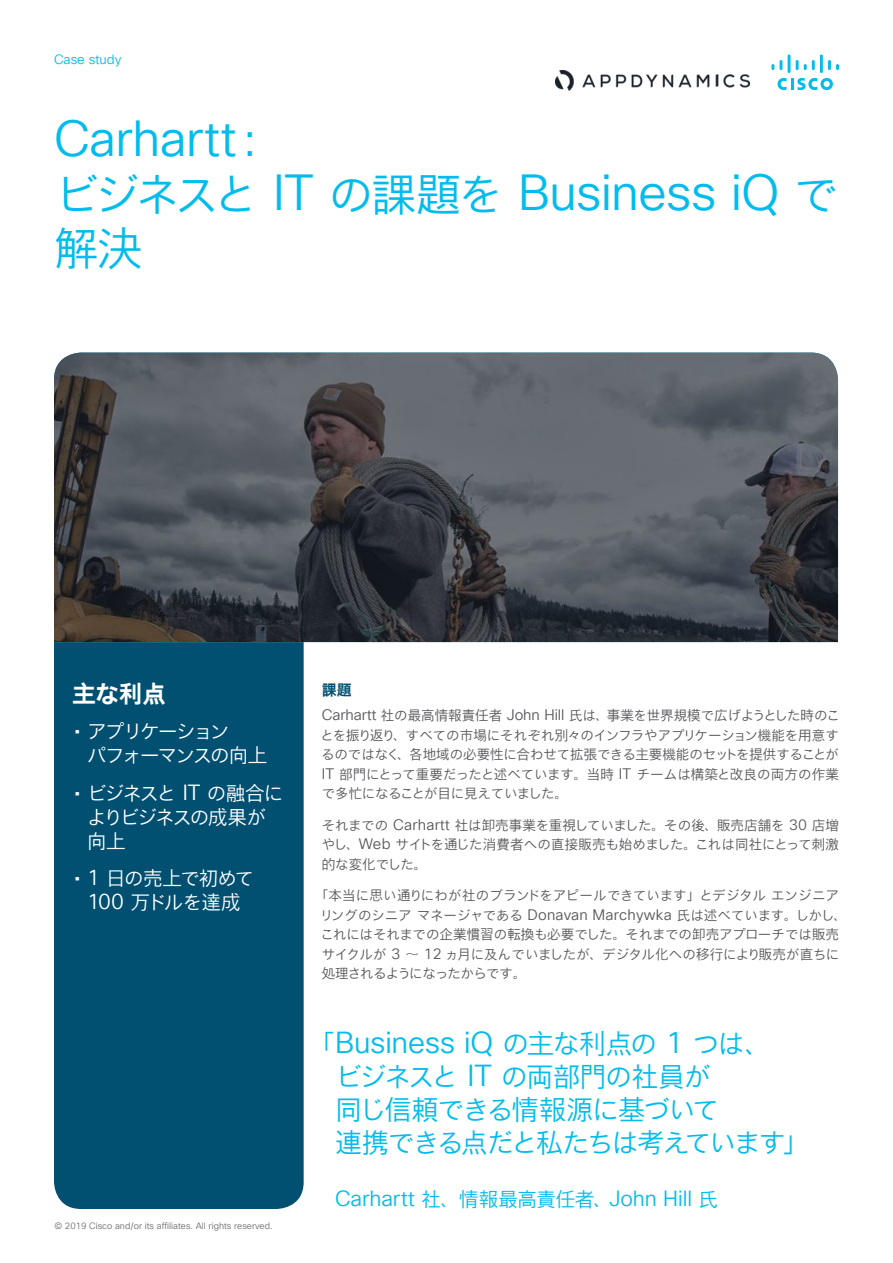
<style>
.page{position:relative;width:893px;height:1263px;background:#fff}
.page>*{position:absolute;margin:0;border:0;box-sizing:border-box;transform-origin:0 0}
.Title_Headline{font:49.5px/54px "Cisco Sans TT Light";letter-spacing:-.01em;color:#01bcec}
.Title_Headline-2{font:45px "Cisco Sans JPN Light";color:#01bcec}
.Pull_Quote_Body_colo{font:29.7px "Cisco Sans TT Light";letter-spacing:-.005em;color:#01bcec}
.Pull_Quote_Body_colo-2{font:27px/33px "Cisco Sans JPN Light";letter-spacing:-.065em;color:#01bcec}
.Sidebar_Heading_2nd{font:24px "Cisco Sans JPN Bold";color:#fff}
.Pull_Quote_Author_Na{font:21.45px "Cisco Sans TT Light";letter-spacing:-.005em;color:#01bcec}
.t1{font:19.5px/24px "Cisco Sans JPN Light";letter-spacing:-.085em;color:#fff}
.t2{font:19.5px/24px "Cisco Sans JPN Light";letter-spacing:-.05em;color:#fff;text-align:center}
.Subhead3_Indigo{font:15px "Cisco Sans JPN Bold";color:#015072}
.Body{font:13.5px/19.5px "Cisco Sans JPN Light";letter-spacing:-.005em;color:#57585a;text-align:justify}
.t3{font:13.2px "Cisco Sans TT Light";color:#01bcec}
.t4{font:9px "Cisco Sans TT Light";color:#6c6d70}
.s1{font-family:"Cisco Sans JPN Light";font-size:45px}
.s2{font-family:"Cisco Sans TT"}
.s3{font-family:"Cisco Sans TT Light";font-size:21.45px}
.s4{font-family:"Cisco Sans TT Light";font-size:14.85px}
.s5{font-family:"Cisco Sans JPN Light";font-size:27px}
.s6{font-family:"Cisco Sans TT Light";font-size:29.7px}
.s7{font-family:"Cisco Sans JPN Light";font-size:19.5px}
</style>
<div class="page">
<svg style="left:771px;top:55px;width:68px;height:35px"></svg>
<img style="left:556px;top:71px;width:193px;height:19px">
<div style="left:54px;top:642px;width:250px;height:567px;background:#015072"></div>
<img style="left:54px;top:353px;width:784px;height:289px">
<p class="t3" style="left:54px;top:50px;width:69px">Case study</p>
<p class="Title_Headline" style="left:54px;top:113px;width:786px">Carhartt<span class="s1">：<br>ビジネスと</span> IT <span class="s1">の課題を</span> Business iQ <span class="s1">で</span></p>
<p class="Title_Headline-2" style="left:54px;top:219px;width:90px">解決</p>
<p class="Sidebar_Heading_2nd" style="left:72px;top:677px;width:96px">主な利点</p>
<p class="t1" style="left:87px;top:721px;width:182px;text-indent:-13px"><span class="s2">•</span> アプリケーション<br>パフォーマンスの向上</p>
<p class="t1" style="left:87px;top:782px;width:198px;text-indent:-13px"><span class="s2">•</span> ビジネスと <span class="s3">IT</span> の融合によりビジネスの成果が向上</p>
<p class="t2" style="left:74px;top:868px;width:181px"><span class="s2">•</span> <span class="s3">1</span> 日の売上で初めて<br><span class="s3">100</span> 万ドルを達成</p>
<p class="t4" style="left:54px;top:1220px;width:220px">© 2019 Cisco and/or its affiliates. All rights reserved.</p>
<p class="Subhead3_Indigo" style="left:322px;top:679px;width:32px">課題</p>
<p class="Body" style="left:321px;top:707px;width:521px"><span class="s4">Carhartt</span> 社の最高情報責任者 <span class="s4">John Hill</span> 氏は、事業を世界規模で広げようとした時のことを振り返り、すべての市場にそれぞれ別々のインフラやアプリケーション機能を用意するのではなく、各地域の必要性に合わせて拡張できる主要機能のセットを提供することが<span class="s4">IT</span> 部門にとって重要だったと述べています。当時 <span class="s4">IT</span> チームは構築と改良の両方の作業で多忙になることが目に見えていました。</p>
<p class="Body" style="left:322px;top:816px;width:519px">それまでの <span class="s4">Carhartt</span> 社は卸売事業を重視していました。その後、販売店舗を <span class="s4">30</span> 店増やし、<span class="s4">Web</span> サイトを通じた消費者への直接販売も始めました。これは同社にとって刺激的な変化でした。</p>
<p class="Body" style="left:320px;top:887px;width:528px;text-align:left;text-indent:-5px">「本当に思い通りにわが社のブランドをアピールできています」とデジタルエンジニアリングのシニアマネージャである <span class="s4">Donavan Marchywka</span> 氏は述べています。しかし、これにはそれまでの企業慣習の転換も必要でした。それまでの卸売アプローチでは販売サイクルが <span class="s4">3</span> ～ <span class="s4">12</span> ヵ月に及んでいましたが、デジタル化への移行により販売が直ちに処理されるようになったからです。</p>
<p class="Pull_Quote_Body_colo" style="left:308px;top:1023px;width:464px"><span class="s5">「</span>Business iQ <span class="s5">の主な利点の</span> 1 <span class="s5">つは、</span></p>
<p class="Pull_Quote_Body_colo-2" style="left:335px;top:1062px;width:476px">ビジネスと <span class="s6">IT</span> の両部門の社員が<br>同じ信頼できる情報源に基づいて<br>連携できる点だと私たちは考えています」</p>
<p class="Pull_Quote_Author_Na" style="left:335px;top:1184px;width:384px">Carhartt <span class="s7">社、情報最高責任者、</span>John Hill <span class="s7">氏</span></p>
</div>
